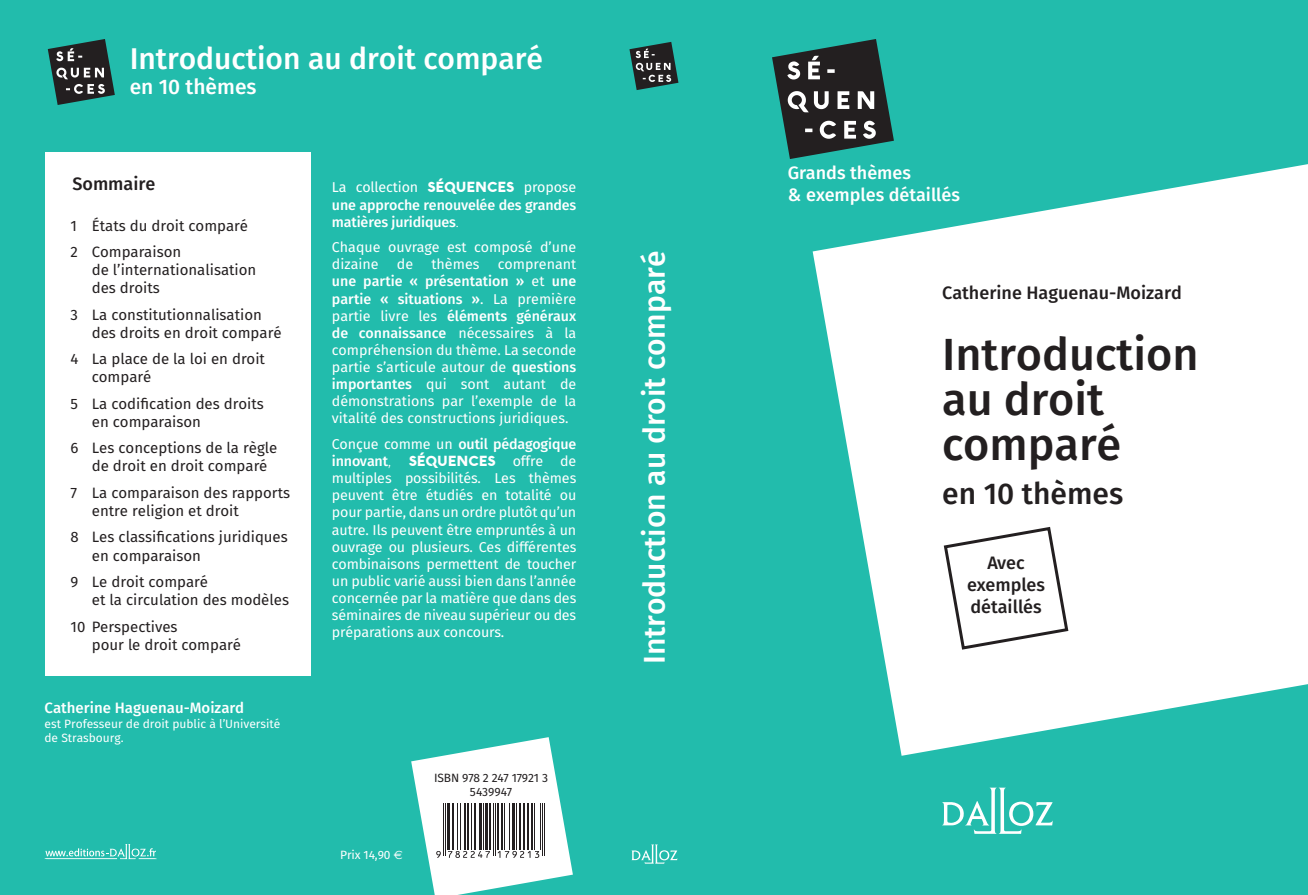
<style>
.page{position:relative;width:1308px;height:895px;background:#fff}
.page>*{position:absolute;margin:0;border:0;box-sizing:border-box;transform-origin:0 0}
.t1{font:500 45px/45px "Fira Sans";color:#231f20}
.t2{font:500 30px "Fira Sans";color:#fff}
.t3{font:500 30px "Fira Sans";color:#231f20}
.t4{font:500 21px "Fira Sans";color:#fff}
.t5{font:500 18px "Fira Sans";color:#231f20}
.t6{font:500 18px/21.6px "Fira Sans";color:#fff}
.t7{font:15px/18px "Fira Sans";color:#231f20}
.t8{font:500 15px "Fira Sans";color:#fff}
.t9{font:14.25px/17.1px "Fira Sans";color:#fff;text-align:justify}
.t10{font:500 14.25px/17.1px "Fira Sans";letter-spacing:-.01em;color:#fff;text-align:justify}
.t11{font:12px/14.4px "Fira Sans";color:#fff}
.t12{font:12px "Fira Sans";letter-spacing:-.01em;color:#231f20}
.s1{font-weight:400}
.s2{font-family:"Aquawax";font-weight:900}
.s3{font-weight:300}
.s4{font-weight:500}
.s5{font-family:"Euro Sans"}
</style>
<div class="page">
<div style="left:0;top:0;width:1307px;height:895px;background:#22bcac"></div>
<div style="left:45px;top:153px;width:265px;height:523px;background:#fff"></div>
<svg style="left:629px;top:42px;width:49px;height:48px"></svg>
<svg style="left:48px;top:39px;width:67px;height:66px"></svg>
<svg style="left:45px;top:844px;width:112px;height:15px"></svg>
<svg style="left:411px;top:737px;width:162px;height:158px"></svg>
<svg style="left:812px;top:164px;width:495px;height:591px;fill:#fff"></svg>
<svg style="left:772px;top:39px;width:122px;height:120px"></svg>
<svg style="left:942px;top:787px;width:110px;height:46px"></svg>
<svg style="left:942px;top:525px;width:128px;height:126px;background:#ededed"></svg>
<svg style="left:631px;top:844px;width:46px;height:19px"></svg>
<p class="t2" style="left:130px;top:37px;width:415px">Introduction au droit comparé</p>
<p class="t4" style="left:130px;top:72px;width:128px">en 10 thèmes</p>
<p class="t5" style="left:72px;top:171px;width:84px">Sommaire</p>
<p class="t7" style="left:71px;top:216px;width:179px">1 États du droit comparé</p>
<p class="t7" style="left:92px;top:243px;width:166px;text-indent:-21px">2 Comparaison<br>de l’internationalisation des droits</p>
<p class="t7" style="left:92px;top:305px;width:191px;text-indent:-21px">3 La constitutionnalisation des droits en droit comparé</p>
<p class="t7" style="left:92px;top:350px;width:175px;text-indent:-21px">4 La place de la loi en droit comparé</p>
<p class="t7" style="left:92px;top:394px;width:173px;text-indent:-21px">5 La codification des droits en comparaison</p>
<p class="t7" style="left:92px;top:439px;width:187px;text-indent:-21px">6 Les conceptions de la règle de droit en droit comparé</p>
<p class="t7" style="left:92px;top:484px;width:200px;text-indent:-21px">7 La comparaison des rapports entre religion et droit</p>
<p class="t7" style="left:92px;top:528px;width:197px;text-indent:-21px">8 Les classifications juridiques en comparaison</p>
<p class="t7" style="left:92px;top:573px;width:199px;text-indent:-21px">9 Le droit comparé<br>et la circulation des modèles</p>
<p class="t7" style="left:92px;top:617px;width:151px;text-indent:-21px">10 Perspectives<br>pour le droit comparé</p>
<p class="t8" style="left:45px;top:697px;width:201px">Catherine Haguenau-Moizard</p>
<p class="t11" style="left:45px;top:716px;width:237px">est Professeur de droit public à l’Université de Strasbourg.</p>
<p class="t10" style="left:332px;top:179px;width:246px"><span class="s1">La collection</span> <span class="s2">SÉQUENCES</span> <span class="s1">propose </span>une approche renouvelée des grandes matières juridiques<span class="s3">.</span></p>
<p class="t9" style="left:332px;top:239px;width:246px">Chaque ouvrage est composé d’une dizaine</p>
<p class="t9" style="left:397px;top:256px;width:18px">de</p>
<p class="t9" style="left:431px;top:256px;width:50px">thèmes</p>
<p class="t9" style="left:332px;top:256px;width:246px;text-indent:166px">comprenant <span class="s4">une partie « présentation »</span> et <span class="s4">une partie « situations »</span>. La première partie livre les <span class="s4">éléments généraux de connaissance</span> nécessaires à la compréhension du thème. La seconde partie s’articule autour de <span class="s4">questions importantes</span> qui sont autant de démonstrations par l’exemple de la vitalité des constructions juridiques.</p>
<p class="t10" style="left:332px;top:435px;width:246px"><span class="s1">Conçue comme un</span> outil pédagogique innovant<span class="s3">,</span></p>
<p class="t9" style="left:332px;top:452px;width:246px;text-indent:77px"><span class="s2">SÉQUENCES</span> offre de multiples possibilités. Les thèmes peuvent être étudiés en totalité ou pour partie, dans un ordre plutôt qu’un autre. Ils peuvent être empruntés à un ouvrage ou plusieurs. Ces différentes combinaisons permettent de toucher un public varié aussi bien dans l’année concernée par la matière que dans des séminaires de niveau supérieur ou des préparations aux concours.</p>
<p class="t11" style="left:340px;top:847px;width:64px">Prix 14,90 <span class="s5">F</span></p>
<p class="t12" style="left:434px;top:769px;width:115px">ISBN 978 2 247 17921 3</p>
<p class="t12" style="left:470px;top:783px;width:44px">5439947</p>
<p class="t2" style="left:633px;top:664px;width:415px;rotate:-90deg">Introduction au droit comparé</p>
<p class="t6" style="left:787px;top:162px;width:174px">Grands thèmes<br>&amp; exemples détaillés</p>
<p class="t5" style="left:942px;top:280px;width:241px">Catherine Haguenau-Moizard</p>
<p class="t1" style="left:942px;top:331px;width:258px">Introduction au droit comparé</p>
<p class="t3" style="left:942px;top:472px;width:183px">en 10 thèmes</p>
<p class="t5" style="left:987px;top:550px;width:39px">Avec</p>
<p class="t5" style="left:967px;top:572px;width:79px">exemples</p>
<p class="t5" style="left:970px;top:593px;width:73px">détaillés</p>
</div>
